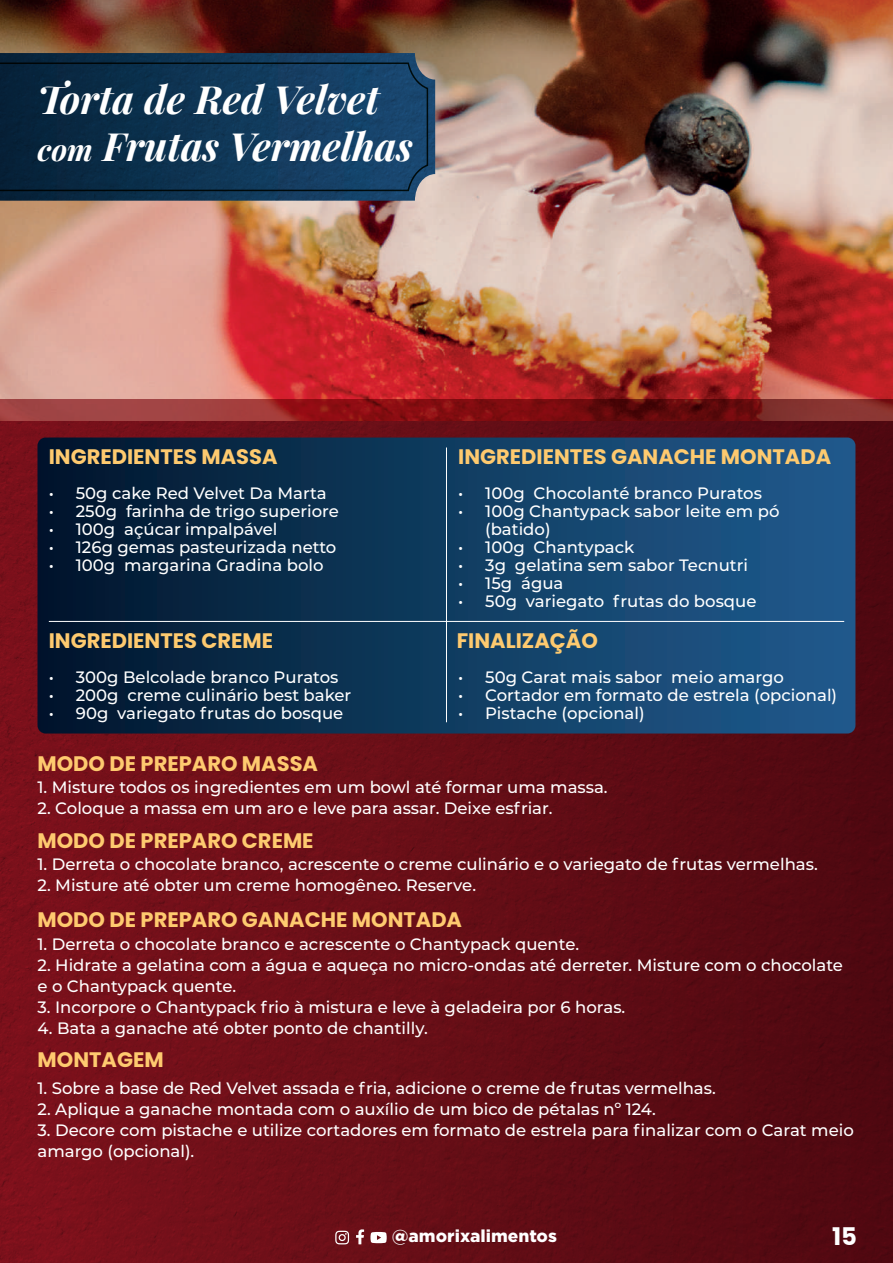
<style>
.page{position:relative;width:893px;height:1263px;background:#fff}
.page>*{position:absolute;margin:0;border:0;box-sizing:border-box;transform-origin:0 0}
.t1{font:italic 700 39px/46.8px "Playfair Display";color:#fff}
.t2{font:700 24.3px "Poppins";color:#fff}
.t3{font:700 21px "Poppins";color:#feca6f}
.t4{font:500 16.5px/21px "Montserrat";color:#fff}
.t5{font:900 16.5px "Gotham S Sm";color:#fff}
.s1{font-size:30px}
</style>
<div class="page">
<img style="left:0;top:0;width:893px;height:400px">
<img style="left:0;top:53px;width:435px;height:148px">
<svg style="left:0;top:400px;width:893px;height:21px"></svg>
<div style="left:0;top:421px;width:893px;height:842px;background:linear-gradient(to right,#7d121c,#4e0910)"></div>
<svg style="left:37px;top:437px;width:818px;height:296px"></svg>
<hr style="left:446px;top:447px;width:1px;height:275px;background:#fff">
<hr style="left:49px;top:621px;width:795px;height:1px;background:#fff">
<svg style="left:356px;top:1229px;width:8px;height:15px"></svg>
<svg style="left:370px;top:1232px;width:17px;height:11px"></svg>
<svg style="left:335px;top:1231px;width:14px;height:13px"></svg>
<h1 class="t1" style="left:37px;top:72px;width:377px">Torta de Red Velvet <span class="s1">com</span> Frutas Vermelhas</h1>
<p class="t3" style="left:49px;top:444px;width:230px">INGREDIENTES MASSA</p>
<p class="t4" style="left:49px;top:482px;width:279px">• 50g cake Red Velvet Da Marta</p>
<p class="t4" style="left:49px;top:500px;width:292px">• 250g farinha de trigo superiore</p>
<p class="t4" style="left:49px;top:518px;width:230px">• 100g açúcar impalpável</p>
<p class="t4" style="left:49px;top:536px;width:289px">• 126g gemas pasteurizada netto</p>
<p class="t4" style="left:49px;top:554px;width:276px">• 100g margarina Gradina bolo</p>
<p class="t3" style="left:49px;top:629px;width:226px">INGREDIENTES CREME</p>
<p class="t4" style="left:49px;top:666px;width:291px">• 300g Belcolade branco Puratos</p>
<p class="t4" style="left:49px;top:684px;width:304px">• 200g creme culinário best baker</p>
<p class="t4" style="left:49px;top:702px;width:296px">• 90g variegato frutas do bosque</p>
<p class="t3" style="left:458px;top:445px;width:374px">INGREDIENTES GANACHE MONTADA</p>
<p class="t4" style="left:458px;top:482px;width:305px">• 100g Chocolanté branco Puratos</p>
<p class="t4" style="left:485px;top:501px;width:296px;line-height:18px;text-indent:-27px">• 100g Chantypack sabor leite em pó (batido)</p>
<p class="t4" style="left:458px;top:536px;width:178px">• 100g Chantypack</p>
<p class="t4" style="left:458px;top:554px;width:291px">• 3g gelatina sem sabor Tecnutri</p>
<p class="t4" style="left:458px;top:572px;width:107px">• 15g água</p>
<p class="t4" style="left:458px;top:590px;width:300px">• 50g variegato frutas do bosque</p>
<p class="t3" style="left:457px;top:629px;width:143px">FINALIZAÇÃO</p>
<p class="t4" style="left:458px;top:666px;width:327px">• 50g Carat mais sabor meio amargo</p>
<p class="t4" style="left:458px;top:684px;width:380px">• Cortador em formato de estrela (opcional)</p>
<p class="t4" style="left:458px;top:702px;width:188px">• Pistache (opcional)</p>
<p class="t3" style="left:37px;top:751px;width:282px">MODO DE PREPARO MASSA</p>
<p class="t4" style="left:37px;top:776px;width:572px">1. Misture todos os ingredientes em um bowl até formar uma massa.</p>
<p class="t4" style="left:37px;top:797px;width:516px">2. Coloque a massa em um aro e leve para assar. Deixe esfriar.</p>
<p class="t3" style="left:37px;top:828px;width:278px">MODO DE PREPARO CREME</p>
<p class="t4" style="left:37px;top:853px;width:782px">1. Derreta o chocolate branco, acrescente o creme culinário e o variegato de frutas vermelhas.</p>
<p class="t4" style="left:37px;top:874px;width:440px">2. Misture até obter um creme homogêneo. Reserve.</p>
<p class="t3" style="left:37px;top:907px;width:426px">MODO DE PREPARO GANACHE MONTADA</p>
<p class="t4" style="left:37px;top:933px;width:543px">1. Derreta o chocolate branco e acrescente o Chantypack quente.</p>
<p class="t4" style="left:37px;top:954px;width:807px">2. Hidrate a gelatina com a água e aqueça no micro-ondas até derreter. Misture com o chocolate e o Chantypack quente.</p>
<p class="t4" style="left:37px;top:996px;width:589px">3. Incorpore o Chantypack frio à mistura e leve à geladeira por 6 horas.</p>
<p class="t4" style="left:37px;top:1017px;width:392px">4. Bata a ganache até obter ponto de chantilly.</p>
<p class="t3" style="left:38px;top:1048px;width:128px">MONTAGEM</p>
<p class="t4" style="left:37px;top:1077px;width:680px">1. Sobre a base de Red Velvet assada e fria, adicione o creme de frutas vermelhas.</p>
<p class="t4" style="left:37px;top:1098px;width:620px">2. Aplique a ganache montada com o auxílio de um bico de pétalas nº 124.</p>
<p class="t4" style="left:37px;top:1119px;width:818px">3. Decore com pistache e utilize cortadores em formato de estrela para finalizar com o Carat meio amargo (opcional).</p>
<p class="t5" style="left:392px;top:1224px;width:167px">@amorixalimentos</p>
<h2 class="t2" style="left:832px;top:1222px;width:26px">15</h2>
</div>
